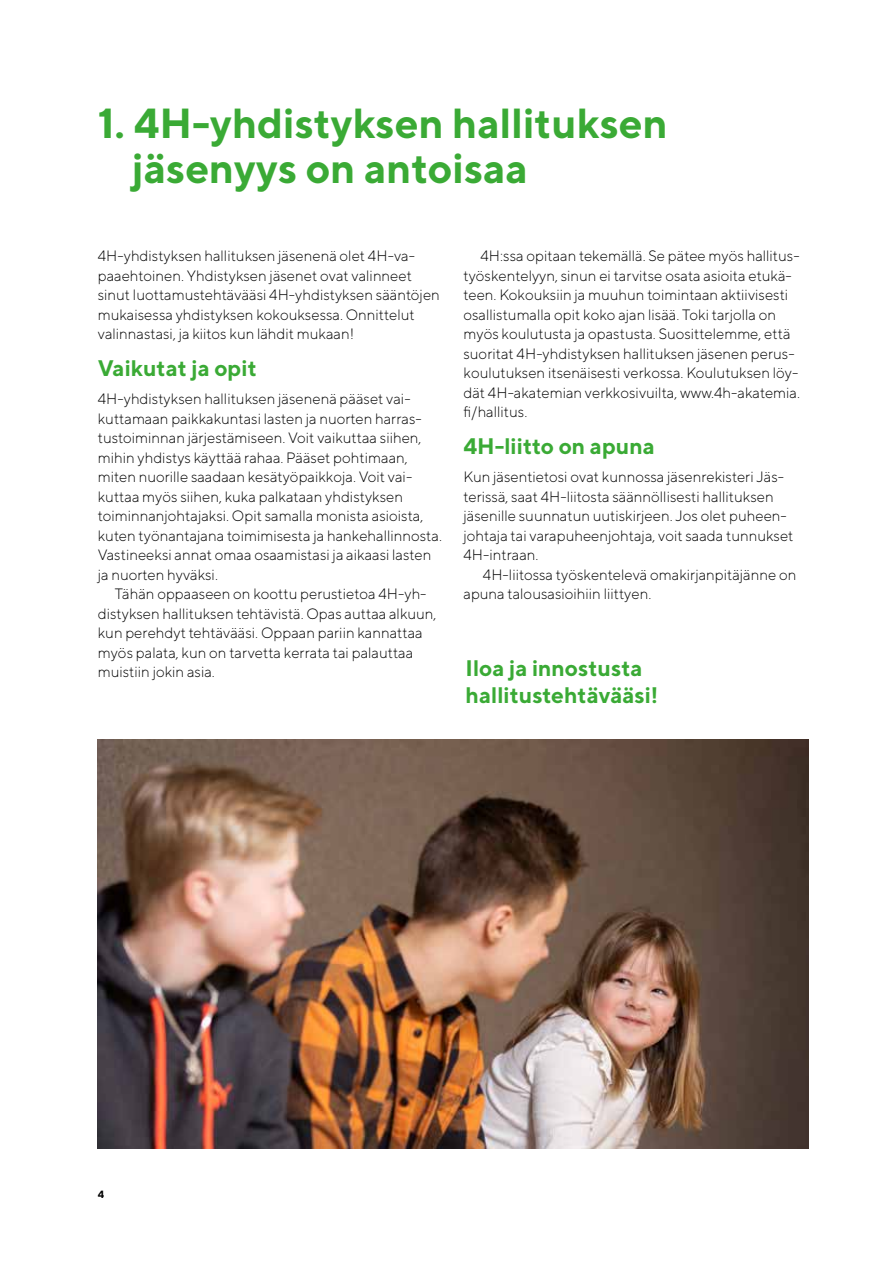
<style>
.page{position:relative;width:893px;height:1263px;background:#fff}
.page>*{position:absolute;margin:0;border:0;box-sizing:border-box;transform-origin:0 0}
.t1{font:700 42px/45px "TT Norms";color:#3aaa35}
.t2{font:700 22.5px/27px "TT Norms";color:#3aaa35}
.t3{font:300 15px/19.5px "TT Norms";color:#000}
.t4{font:700 10.5px "TT Norms";color:#000}
</style>
<div class="page">
<img style="left:98px;top:740px;width:710px;height:408px">
<h1 class="t1" style="left:132px;top:100px;width:537px;text-indent:-34px">1. 4H-yhdistyksen hallituksen jäsenyys on antoisaa</h1>
<p class="t3" style="left:98px;top:246px;width:344px">4H-yhdistyksen hallituksen jäsenenä olet 4H-va&shy;paaehtoinen. Yhdistyksen jäsenet ovat valinneet sinut luottamustehtävääsi 4H-yhdistyksen sääntöjen mukaisessa yhdistyksen kokouksessa. Onnittelut valinnastasi, ja kiitos kun lähdit mukaan!</p>
<h2 class="t2" style="left:98px;top:354px;width:160px">Vaikutat ja opit</h2>
<p class="t3" style="left:98px;top:389px;width:346px">4H-yhdistyksen hallituksen jäsenenä pääset vai&shy;kuttamaan paikkakuntasi lasten ja nuorten harras&shy;tustoiminnan järjestämiseen. Voit vaikuttaa siihen, mihin yhdistys käyttää rahaa. Pääset pohtimaan, miten nuorille saadaan kesätyöpaikkoja. Voit vai&shy;kuttaa myös siihen, kuka palkataan yhdistyksen toiminnanjohtajaksi. Opit samalla monista asioista, kuten työnantajana toimimisesta ja hankehallinnosta.<br>Vastineeksi annat omaa osaamistasi ja aikaasi lasten ja nuorten hyväksi.</p>
<p class="t3" style="left:98px;top:584px;width:340px;text-indent:17px">Tähän oppaaseen on koottu perustietoa 4H-yh&shy;distyksen hallituksen tehtävistä. Opas auttaa alkuun, kun perehdyt tehtävääsi. Oppaan pariin kannattaa myös palata, kun on tarvetta kerrata tai palauttaa muistiin jokin asia.</p>
<p class="t3" style="left:463px;top:246px;width:338px;text-indent:17px">4H:ssa opitaan tekemällä. Se pätee myös hallitus&shy;työskentelyyn, sinun ei tarvitse osata asioita etukä&shy;teen. Kokouksiin ja muuhun toimintaan aktiivisesti osallistumalla opit koko ajan lisää. Toki tarjolla on myös koulutusta ja opastusta. Suosittelemme, että suoritat 4H-yhdistyksen hallituksen jäsenen perus&shy;koulutuksen itsenäisesti verkossa. Koulutuksen löy&shy;dät 4H-akatemian verkkosivuilta, www.4h-akatemia. fi/hallitus.</p>
<h2 class="t2" style="left:463px;top:432px;width:193px">4H-liitto on apuna</h2>
<p class="t3" style="left:463px;top:467px;width:332px">Kun jäsentietosi ovat kunnossa jäsenrekisteri Jäs&shy;terissä, saat 4H-liitosta säännöllisesti hallituksen jäsenille suunnatun uutiskirjeen. Jos olet puheen&shy;johtaja tai varapuheenjohtaja, voit saada tunnukset 4H-intraan.</p>
<p class="t3" style="left:463px;top:564px;width:334px;text-indent:19px">4H-liitossa työskentelevä omakirjanpitäjänne on apuna talousasioihiin liittyen.</p>
<h2 class="t2" style="left:466px;top:654px;width:194px">Iloa ja innostusta hallitustehtävääsi!</h2>
<p class="t4" style="left:98px;top:1188px;width:8px">4</p>
</div>
